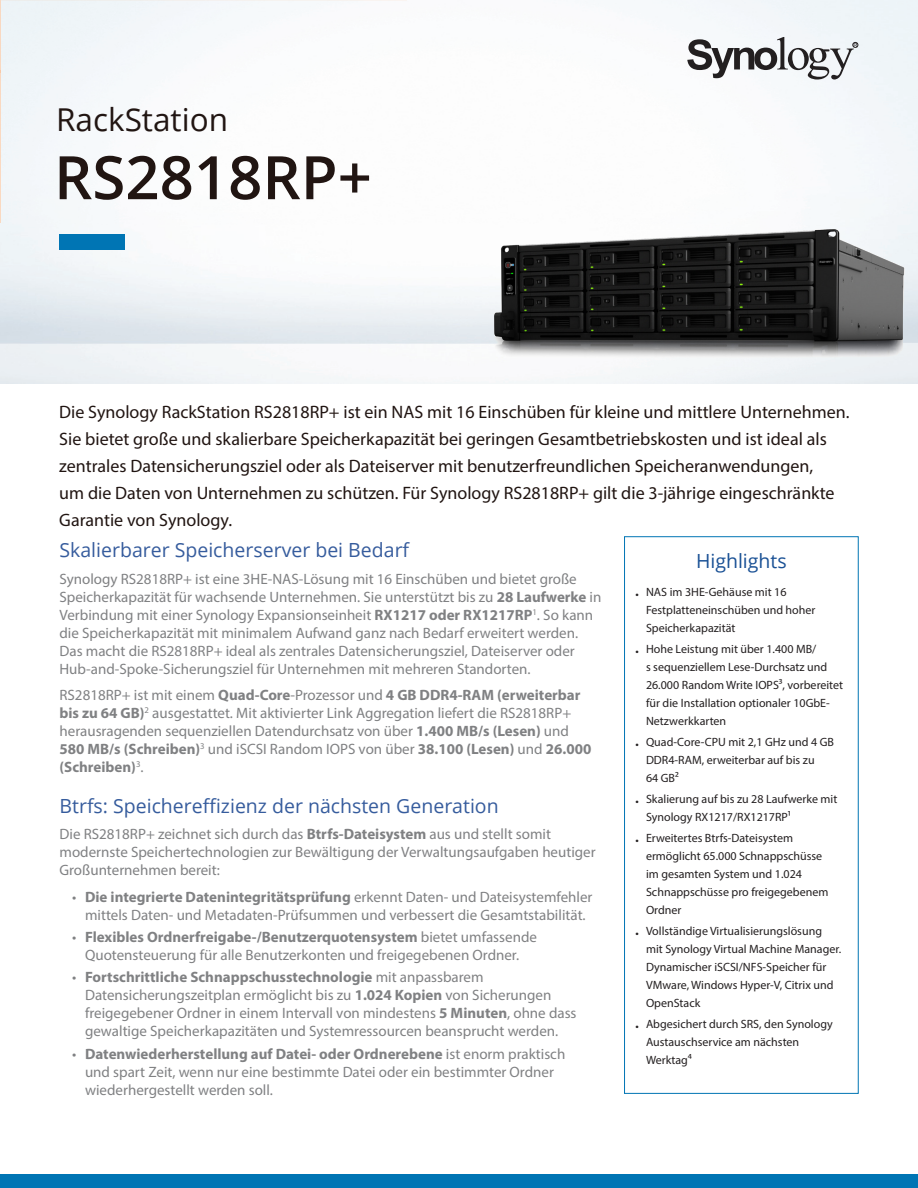
<style>
.page{position:relative;width:918px;height:1188px;background:#fff}
.page>*{position:absolute;margin:0;border:0;box-sizing:border-box;transform-origin:0 0}
.Model_Name{font:600 60px "Open Sans";color:#211512}
.Product_Type{font:31.5px "Open Sans";color:#211512}
.Chapter_Title_1{font:19.5px "Open Sans";color:#365c9d}
.Selling_Title{font:19.5px "Open Sans";color:#1a5195}
.Introduction{font:18px/27px "Myriad Pro";color:#211512}
.Body_Content{font:15px/18px "Myriad Pro";color:#808183}
.t1{font:12px/18px "Myriad Pro";color:#231f20}
.s1{font-weight:700}
</style>
<div class="page">
<div style="left:0;top:1174px;width:918px;height:14px;background:#0075b4"></div>
<svg style="left:687px;top:37px;width:171px;height:43px"></svg>
<div style="left:59px;top:234px;width:66px;height:16px;background:#0075b4"></div>
<div style="left:624px;top:536px;width:234px;height:558px;border:1px solid #0075b4"></div>
<img style="left:486px;top:223px;width:431px;height:159px">
<p class="Product_Type" style="left:56px;top:98px;width:173px">RackStation</p>
<p class="Model_Name" style="left:54px;top:136px;width:319px">RS2818RP+</p>
<p class="Introduction" style="left:59px;top:398px;width:792px">Die Synology RackStation RS2818RP+ ist ein NAS mit 16 Einschüben für kleine und mittlere Unternehmen.<br>Sie bietet große und skalierbare Speicherkapazität bei geringen Gesamtbetriebskosten und ist ideal als zentrales Datensicherungsziel oder als Dateiserver mit benutzerfreundlichen Speicheranwendungen,<br>um die Daten von Unternehmen zu schützen. Für Synology RS2818RP+ gilt die 3-jährige eingeschränkte Garantie von Synology.</p>
<p class="Chapter_Title_1" style="left:60px;top:537px;width:351px">Skalierbarer Speicherserver bei Bedarf</p>
<p class="Body_Content" style="left:60px;top:570px;width:543px">Synology RS2818RP+ ist eine 3HE-NAS-Lösung mit 16 Einschüben und bietet große Speicherkapazität für wachsende Unternehmen. Sie unterstützt bis zu <span class="s1">28 Laufwerke</span> in Verbindung mit einer Synology Expansionseinheit <span class="s1">RX1217 oder RX1217RP</span><sup>1</sup>. So kann die Speicherkapazität mit minimalem Aufwand ganz nach Bedarf erweitert werden.<br>Das macht die RS2818RP+ ideal als zentrales Datensicherungsziel, Dateiserver oder Hub-and-Spoke-Sicherungsziel für Unternehmen mit mehreren Standorten.</p>
<p class="Body_Content" style="left:60px;top:686px;width:533px">RS2818RP+ ist mit einem <span class="s1">Quad-Core</span>-Prozessor und <span class="s1">4 GB DDR4-RAM (erweiterbar bis zu 64 GB)</span><sup>2</sup> ausgestattet. Mit aktivierter Link Aggregation liefert die RS2818RP+ herausragenden sequenziellen Datendurchsatz von über <span class="s1">1.400 MB/s (Lesen)</span> und <span class="s1">580 MB/s (Schreiben)</span><sup>3</sup> und iSCSI Random IOPS von über <span class="s1">38.100 (Lesen)</span> und <span class="s1">26.000 (Schreiben)</span><sup>3</sup>.</p>
<p class="Chapter_Title_1" style="left:60px;top:792px;width:441px">Btrfs: Speichereffizienz der nächsten Generation</p>
<p class="Body_Content" style="left:60px;top:825px;width:538px">Die RS2818RP+ zeichnet sich durch das <span class="s1">Btrfs-Dateisystem</span> aus und stellt somit modernste Speichertechnologien zur Bewältigung der Verwaltungsaufgaben heutiger<br>Großunternehmen bereit:</p>
<p class="Body_Content" style="left:72px;top:888px;width:522px;text-align:center">• <span class="s1">Die integrierte Datenintegritätsprüfung</span> erkennt Daten- und Dateisystemfehler mittels Daten- und Metadaten-Prüfsummen und verbessert die Gesamtstabilität.</p>
<p class="Body_Content" style="left:72px;top:928px;width:466px;text-align:center">• <span class="s1">Flexibles Ordnerfreigabe-/Benutzerquotensystem</span> bietet umfassende<br>Quotensteuerung für alle Benutzerkonten und freigegebenen Ordner.</p>
<p class="Body_Content" style="left:85px;top:968px;width:493px;text-indent:-13px">• <span class="s1">Fortschrittliche Schnappschusstechnologie</span> mit anpassbarem Datensicherungszeitplan ermöglicht bis zu <span class="s1">1.024 Kopien</span> von Sicherungen freigegebener Ordner in einem Intervall von mindestens <span class="s1">5 Minuten</span>, ohne dass gewaltige Speicherkapazitäten und Systemressourcen beansprucht werden.</p>
<p class="Body_Content" style="left:85px;top:1044px;width:482px;text-indent:-13px">• <span class="s1">Datenwiederherstellung auf Datei- oder Ordnerebene</span> ist enorm praktisch und spart Zeit, wenn nur eine bestimmte Datei oder ein bestimmter Ordner wiederhergestellt werden soll.</p>
<p class="Selling_Title" style="left:696px;top:548px;width:92px">Highlights</p>
<p class="t1" style="left:646px;top:583px;width:171px;text-indent:-11px">• NAS im 3HE-Gehäuse mit 16<br>Festplatteneinschüben und hoher<br>Speicherkapazität</p>
<p class="t1" style="left:646px;top:640px;width:199px;text-indent:-11px">• Hohe Leistung mit über 1.400 MB/<br>s sequenziellem Lese-Durchsatz und 26.000 Random Write IOPS3, vorbereitet für die Installation optionaler 10GbE-Netzwerkkarten</p>
<p class="t1" style="left:646px;top:733px;width:189px;text-indent:-11px">• Quad-Core-CPU mit 2,1 GHz und 4 GB<br>DDR4-RAM, erweiterbar auf bis zu<br>64 GB2</p>
<p class="t1" style="left:646px;top:790px;width:193px;text-indent:-11px">• Skalierung auf bis zu 28 Laufwerke mit<br>Synology RX1217/RX1217RP1</p>
<p class="t1" style="left:646px;top:829px;width:184px;text-indent:-11px">• Erweitertes Btrfs-Dateisystem ermöglicht 65.000 Schnappschüsse im gesamten System und 1.024<br>Schnappschüsse pro freigegebenem<br>Ordner</p>
<p class="t1" style="left:646px;top:922px;width:197px;text-indent:-11px">• Vollständige Virtualisierungslösung mit Synology Virtual Machine Manager.<br>Dynamischer iSCSI/NFS-Speicher für VMware, Windows Hyper-V, Citrix und OpenStack</p>
<p class="t1" style="left:646px;top:1015px;width:188px;text-indent:-11px">• Abgesichert durch SRS, den Synology<br>Austauschservice am nächsten<br>Werktag4</p>
</div>
